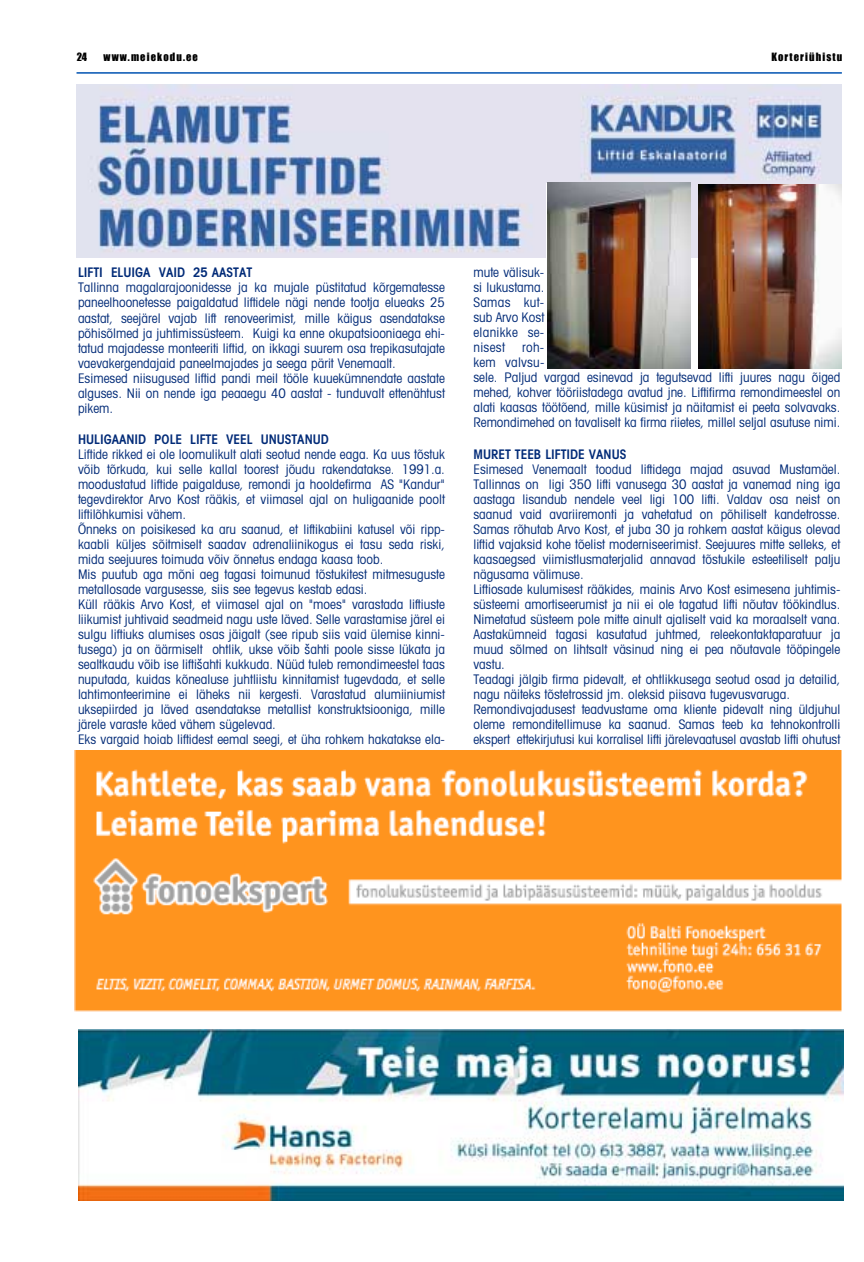
<style>
.page{position:relative;width:864px;height:1262px;background:#fff}
.page>*{position:absolute;margin:0;border:0;box-sizing:border-box;transform-origin:0 0}
.t1{font:condensed 13.2px/15px "Avant Garde";color:#002a77}
.t2{font:600 condensed 13.2px "Avant Garde";color:#002a77}
.t3{font:10.5px "Impact";letter-spacing:.105em;color:#000}
.s1{font-family:"Balt Helvetica Cond CE Regula";font-stretch:normal}
</style>
<div class="page">
<hr style="left:77px;top:72px;width:765px;height:2px;background:#0053b1">
<img style="left:78px;top:1029px;width:765px;height:171px">
<img style="left:74px;top:751px;width:768px;height:261px">
<img style="left:77px;top:84px;width:765px;height:174px">
<img style="left:547px;top:183px;width:143px;height:186px">
<img style="left:699px;top:184px;width:143px;height:185px">
<p class="t3" style="left:77px;top:53px;width:12px">24</p>
<p class="t3" style="left:104px;top:53px;width:96px">www.meiekodu.ee</p>
<p class="t3" style="left:771px;top:53px;width:72px">Korteriühistu</p>
<p class="t2" style="left:78px;top:268px;width:176px">LIFTI ELUIGA VAID 25 AASTAT</p>
<p class="t1" style="left:78px;top:281px;width:369px">Tallinna magalarajoonidesse ja ka mujale püstitatud kõrgematesse paneelhoonetesse paigaldatud liftidele nägi nende tootja elueaks 25 aastat, seejärel vajab lift renoveerimist, mille käigus asendatakse põhisõlmed ja juhtimissüsteem. Kuigi ka enne okupatsiooniaega ehi&shy;tatud majadesse monteeriti liftid, on ikkagi suurem osa trepikasutajate vaevakergendajaid paneelmajades ja seega pärit Venemaalt.<br>Esimesed niisugused liftid pandi meil tööle kuuekümnendate aastate alguses. Nii on nende iga peaaegu 40 aastat - tunduvalt ettenähtust pikem.</p>
<p class="t2" style="left:78px;top:434px;width:252px">HULIGAANID POLE LIFTE VEEL UNUSTANUD</p>
<p class="t1" style="left:78px;top:448px;width:369px">Liftide rikked ei ole loomulikult alati seotud nende eaga. Ka uus tõstuk võib tõrkuda, kui selle kallal toorest jõudu rakendatakse. 1991.a. moodustatud liftide paigalduse, remondi ja hooldefirma AS "Kandur" tegevdirektor Arvo Kost rääkis, et viimasel ajal on huligaanide poolt liftilõhkumisi vähem.<br>Õnneks on poisikesed ka aru saanud, et liftikabiini katusel või ripp&shy;kaabli küljes sõitmiselt saadav adrenaliinikogus ei tasu seda riski, mida seejuures toimuda võiv õnnetus endaga kaasa toob.<br>Mis puutub aga mõni aeg tagasi toimunud tõstukitest mitmesuguste metallosade vargusesse, siis see tegevus kestab edasi.<br>Küll rääkis Arvo Kost, et viimasel ajal on "moes" varastada liftiuste liikumist juhtivaid seadmeid nagu uste läved. Selle varastamise järel ei sulgu liftiuks alumises osas jäigalt (see ripub siis vaid ülemise kinni&shy;tusega) ja on äärmiselt ohtlik, ukse võib <span class="s1">‰</span>ahti poole sisse lükata ja sealtkaudu võib ise lifti<span class="s1">‰</span>ahti kukkuda. Nüüd tuleb remondimeestel taas nuputada, kuidas kõnealuse juhtliistu kinnitamist tugevdada, et selle lahtimonteerimine ei läheks nii kergesti. Varastatud alumiiniumist uksepiirded ja läved asendatakse metallist konstruktsiooniga, mille järele varaste käed vähem sügelevad.<br>Eks vargaid hoiab liftidest eemal seegi, et üha rohkem hakatakse ela-</p>
<p class="t1" style="left:473px;top:266px;width:72px;text-align:justify">mute välisuk&shy;si lukustama.<br>Samas kut&shy;sub Arvo Kost elanikke se&shy;nisest</p>
<p class="t1" style="left:473px;top:341px;width:369px;text-indent:49px">roh-<br>kem valvsu-<br>sele. Paljud vargad esinevad ja tegutsevad lifti juures nagu õiged mehed, kohver tööriistadega avatud jne. Liftifirma remondimeestel on alati kaasas töötõend, mille küsimist ja näitamist ei peeta solvavaks.<br>Remondimehed on tavaliselt ka firma riietes, millel seljal asutuse nimi.</p>
<p class="t2" style="left:473px;top:449px;width:154px">MURET TEEB LIFTIDE VANUS</p>
<p class="t1" style="left:473px;top:463px;width:369px">Esimesed Venemaalt toodud liftidega majad asuvad Mustamäel.<br>Tallinnas on ligi 350 lifti vanusega 30 aastat ja vanemad ning iga aastaga lisandub nendele veel ligi 100 lifti. Valdav osa neist on saanud vaid avariiremonti ja vahetatud on põhiliselt kandetrosse.<br>Samas rõhutab Arvo Kost, et juba 30 ja rohkem aastat käigus olevad liftid vajaksid kohe tõelist moderniseerimist. Seejuures mitte selleks, et kaasaegsed viimistlusmaterjalid annavad tõstukile esteetiliselt palju nägusama välimuse.<br>Liftiosade kulumisest rääkides, mainis Arvo Kost esimesena juhtimis&shy;süsteemi amortiseerumist ja nii ei ole tagatud lifti nõutav töökindlus.<br>Nimetatud süsteem pole mitte ainult ajaliselt vaid ka moraalselt vana.<br>Aastakümneid tagasi kasutatud juhtmed, releekontaktaparatuur ja muud sõlmed on lihtsalt väsinud ning ei pea nõutavale tööpingele vastu.<br>Teadagi jälgib firma pidevalt, et ohtlikkusega seotud osad ja detailid, nagu näiteks tõstetrossid jm. oleksid piisava tugevusvaruga.<br>Remondivajadusest teadvustame oma kliente pidevalt ning üldjuhul oleme remonditellimuse ka saanud. Samas teeb ka tehnokontrolli ekspert ettekirjutusi kui korralisel lifti järelevaatusel avastab lifti ohutust</p>
</div>
